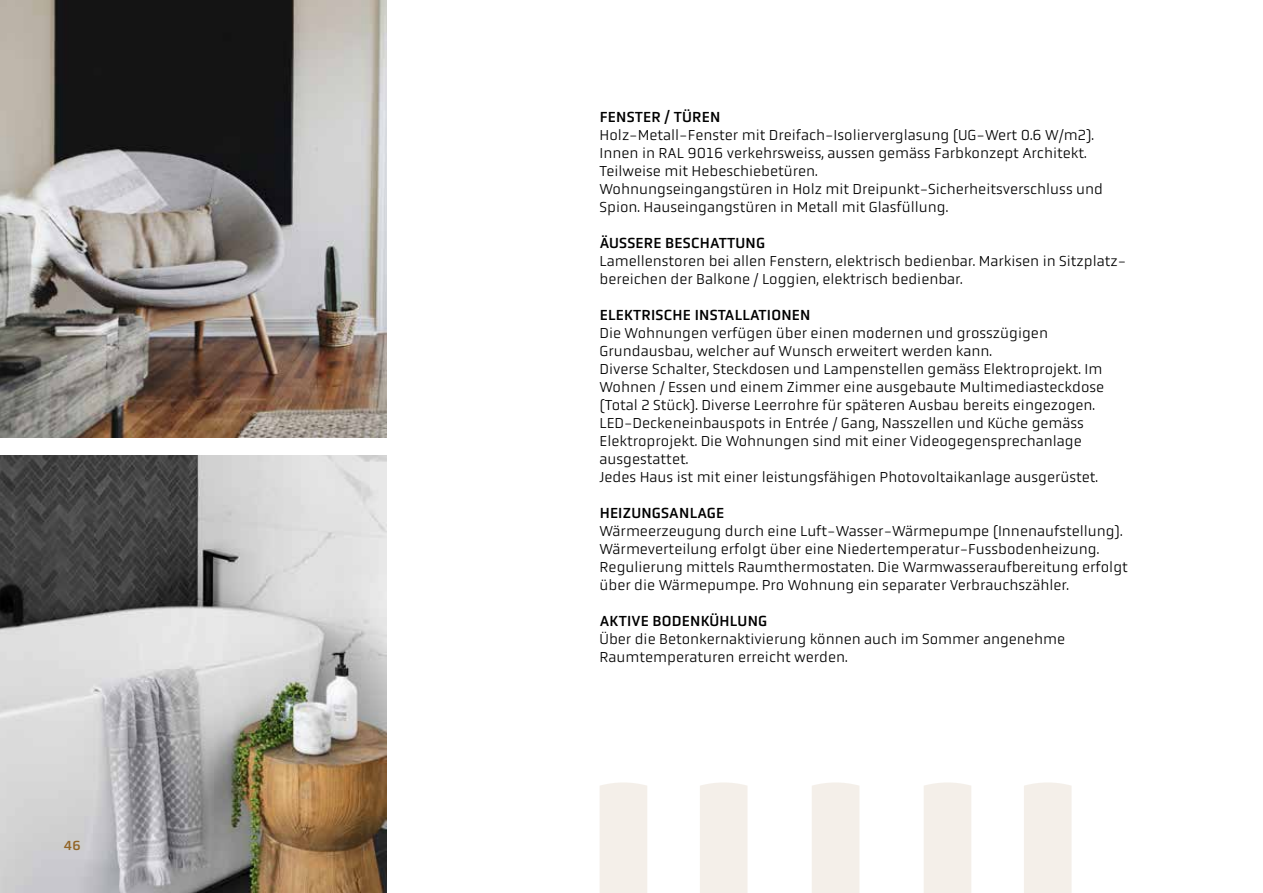
<style>
.page{position:relative;width:1263px;height:893px;background:#fff}
.page>*{position:absolute;margin:0;border:0;box-sizing:border-box;transform-origin:0 0}
.t1{font:300 15px/18px "Obvia";color:#000}
.t2{font:15px "Obvia";letter-spacing:.015em;color:#000}
.t3{font:13.5px "Obvia";color:#926527}
</style>
<div class="page">
<img style="left:0;top:455px;width:387px;height:438px">
<img style="left:0;top:0;width:387px;height:438px">
<svg style="left:600px;top:782px;width:471px;height:111px"></svg>
<div style="left:812px;top:782px;width:47px;height:111px;background:#f4efe9"></div>
<div style="left:700px;top:782px;width:47px;height:111px;background:#f4efe9"></div>
<div style="left:924px;top:782px;width:47px;height:111px;background:#f4efe9"></div>
<p class="t3" style="left:64px;top:838px;width:18px">46</p>
<p class="t2" style="left:600px;top:108px;width:122px">FENSTER / TÜREN</p>
<p class="t1" style="left:600px;top:126px;width:505px">Holz-Metall-Fenster mit Dreifach-Isolierverglasung (UG-Wert 0.6 W/m2).<br>Innen in RAL 9016 verkehrsweiss, aussen gemäss Farbkonzept Architekt.<br>Teilweise mit Hebeschiebetüren.<br>Wohnungseingangstüren in Holz mit Dreipunkt-Sicherheitsverschluss und Spion. Hauseingangstüren in Metall mit Glasfüllung.</p>
<p class="t2" style="left:600px;top:234px;width:167px">ÄUSSERE BESCHATTUNG</p>
<p class="t1" style="left:600px;top:252px;width:528px">Lamellenstoren bei allen Fenstern, elektrisch bedienbar. Markisen in Sitzplatz&shy;bereichen der Balkone / Loggien, elektrisch bedienbar.</p>
<p class="t2" style="left:600px;top:306px;width:212px">ELEKTRISCHE INSTALLATIONEN</p>
<p class="t1" style="left:600px;top:324px;width:506px">Die Wohnungen verfügen über einen modernen und grosszügigen Grundausbau, welcher auf Wunsch erweitert werden kann.<br>Diverse Schalter, Steckdosen und Lampenstellen gemäss Elektroprojekt. Im Wohnen / Essen und einem Zimmer eine ausgebaute Multimediasteckdose (Total 2 Stück). Diverse Leerrohre für späteren Ausbau bereits eingezogen.<br>LED-Deckeneinbauspots in Entrée / Gang, Nasszellen und Küche gemäss Elektroprojekt. Die Wohnungen sind mit einer Videogegensprechanlage ausgestattet.<br>Jedes Haus ist mit einer leistungsfähigen Photovoltaikanlage ausgerüstet.</p>
<p class="t2" style="left:600px;top:504px;width:126px">HEIZUNGSANLAGE</p>
<p class="t1" style="left:600px;top:522px;width:530px">Wärmeerzeugung durch eine Luft-Wasser-Wärmepumpe (Innenaufstellung).<br>Wärmeverteilung erfolgt über eine Niedertemperatur-Fussbodenheizung.<br>Regulierung mittels Raumthermostaten. Die Warmwasseraufbereitung erfolgt über die Wärmepumpe. Pro Wohnung ein separater Verbrauchszähler.</p>
<p class="t2" style="left:600px;top:612px;width:169px">AKTIVE BODENKÜHLUNG</p>
<p class="t1" style="left:600px;top:630px;width:467px">Über die Betonkernaktivierung können auch im Sommer angenehme<br>Raumtemperaturen erreicht werden.</p>
</div>
